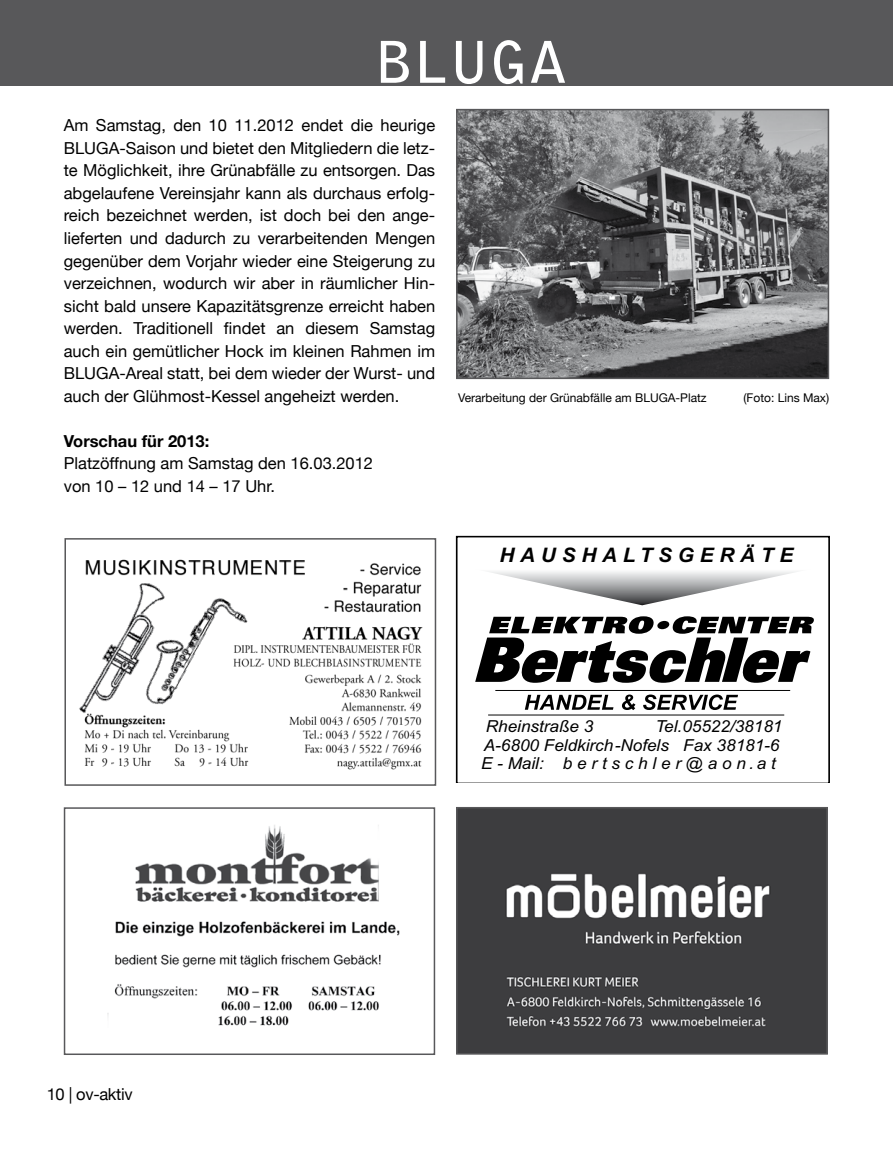
<style>
.page{position:relative;width:893px;height:1149px;background:#fff}
.page>*{position:absolute;margin:0;border:0;box-sizing:border-box;transform-origin:0 0}
.t1{font:700 57px "Bell Gothic Std";letter-spacing:.01em;color:#fff}
.t2{font:italic 700 19.95px "Arial";letter-spacing:.28em;color:#000;scale:1.04 1}
.t3{font:16.5px/22.5px "Helvetica Neue";color:#000;text-align:justify}
.t4{font:italic 16.5px/18.1px "Arial";color:#000;scale:1.04 1}
.t5{font:700 16.5px "Helvetica Neue";color:#000}
.t6{font:16.5px "Helvetica Neue";letter-spacing:-.02em;color:#000}
.t7{font:12px "Helvetica Neue";color:#000}
</style>
<div class="page">
<div style="left:0;top:0;width:893px;height:85px;background:#58585a"></div>
<img style="left:107px;top:825px;width:293px;height:201px">
<div style="left:64px;top:807px;width:371px;height:247px;border:2px solid #58585a"></div>
<img style="left:459px;top:809px;width:366px;height:242px">
<div style="left:456px;top:806px;width:372px;height:248px;border:2px solid #58585a"></div>
<svg style="left:456px;top:535px;width:374px;height:247px"></svg>
<svg style="left:475px;top:569px;width:335px;height:36px"></svg>
<img style="left:79px;top:559px;width:344px;height:211px">
<div style="left:64px;top:538px;width:372px;height:247px;border:2px solid #58585a"></div>
<img style="left:459px;top:112px;width:367px;height:264px">
<div style="left:456px;top:109px;width:373px;height:270px;border:2px solid #58585a"></div>
<h1 class="t1" style="left:375px;top:28px;width:194px">BLUGA</h1>
<p class="t3" style="left:64px;top:114px;width:373px">Am Samstag, den 10 11.2012 endet die heurige BLUGA-Saison und bietet den Mitgliedern die letz&shy;te Möglichkeit, ihre Grünabfälle zu entsorgen. Das abgelaufene Vereinsjahr kann als durchaus erfolg&shy;reich bezeichnet werden, ist doch bei den ange&shy;lieferten und dadurch zu verarbeitenden Mengen gegenüber dem Vorjahr wieder eine Steigerung zu verzeichnen, wodurch wir aber in räumlicher Hin&shy;sicht bald unsere Kapazitätsgrenze erreicht haben werden. Traditionell findet an diesem Samstag auch ein gemütlicher Hock im kleinen Rahmen im BLUGA-Areal statt, bei dem wieder der Wurst- und auch der Glühmost-Kessel angeheizt werden.</p>
<p class="t5" style="left:64px;top:430px;width:147px">Vorschau für 2013:</p>
<p class="t3" style="left:64px;top:452px;width:311px">Platzöffnung am Samstag den 16.03.2012 von 10 – 12 und 14 – 17 Uhr.</p>
<p class="t7" style="left:458px;top:390px;width:250px">Verarbeitung der Grünabfälle am BLUGA-Platz</p>
<p class="t7" style="left:743px;top:390px;width:87px">(Foto: Lins Max)</p>
<p class="t2" style="left:499px;top:542px;width:284px">HAUSHALTSGERÄTE</p>
<p class="t4" style="left:481px;top:719px;width:291px;text-indent:174px">Tel.05522/38181<br>A-6800 Feldkirch-Nofels Fax 38181-6<br>E-Mail: bertschler@aon.at</p>
<p class="t4" style="left:486px;top:719px;width:105px">Rheinstraße 3</p>
<p class="t6" style="left:47px;top:1083px;width:87px">10 | ov-aktiv</p>
</div>
